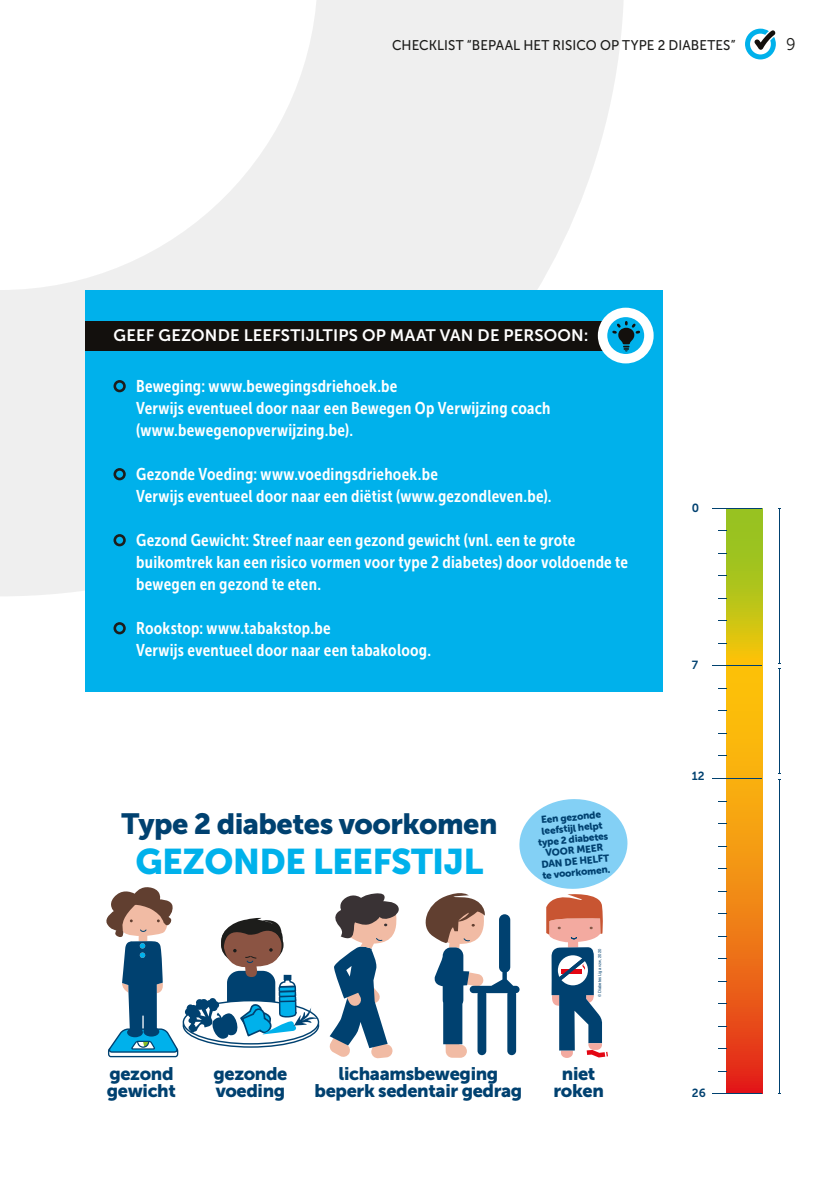
<style>
.page{position:relative;width:840px;height:1191px;background:#fff}
.page>*{position:absolute;margin:0;border:0;box-sizing:border-box;transform-origin:0 0}
.t1{font:35.4px "Museo Sans 900";letter-spacing:-.02em;color:#00b1eb}
.t2{font:29px "Museo Sans 900";letter-spacing:-.02em;color:#004170}
.t3{font:18px/16.8px "Museo Sans 900";letter-spacing:-.02em;color:#004170}
.t4{font:17px/22px "Museo Sans Cond 700";letter-spacing:.015em;color:#fff}
.t5{font:17px "Museo Sans 300";color:#1d1d1b;scale:.95 1}
.t6{font:16.6px "Museo Sans 700";letter-spacing:.01em;color:#fff}
.t7{font:14px "Museo Sans 500";letter-spacing:.01em;color:#1d1d1b;scale:.95 1}
.t8{font:11.8px "Museo Sans 700";color:#004170}
.t9{font:10px/11px "Museo Sans 900";color:#004170;text-align:center}
.t10{font:4px "Helvetica";color:#004170}
</style>
<div class="page">
<svg style="left:745px;top:29px;width:30px;height:30px"></svg>
<svg style="left:0;top:0;width:623px;height:596px;fill:#efefef"></svg>
<div style="left:108px;top:1047px;width:70px;height:10px;border:1px solid #004170;border-radius:2px"></div>
<svg style="left:106px;top:887px;width:72px;height:166px"></svg>
<svg style="left:185px;top:893px;width:214px;height:165px"></svg>
<svg style="left:425px;top:799px;width:203px;height:259px"></svg>
<svg style="left:726px;top:509px;width:35px;height:584px;background:#e19515"></svg>
<hr style="left:712px;top:508px;width:49px;height:1px;background:#004170">
<hr style="left:712px;top:665px;width:49px;height:1px;background:#004170">
<hr style="left:712px;top:778px;width:49px;height:1px;background:#004170">
<hr style="left:712px;top:1093px;width:49px;height:1px;background:#004170">
<hr style="left:778px;top:508px;width:1px;height:155px;background:#004170">
<hr style="left:778px;top:668px;width:1px;height:105px;background:#004170">
<hr style="left:778px;top:779px;width:1px;height:314px;background:#004170">
<div style="left:85px;top:290px;width:577px;height:402px;background:#00b1eb"></div>
<div style="left:113px;top:380px;width:13px;height:12px;border:3px solid #1d1d1b;border-radius:50%"></div>
<div style="left:113px;top:468px;width:13px;height:12px;border:3px solid #1d1d1b;border-radius:50%"></div>
<div style="left:113px;top:534px;width:13px;height:12px;border:3px solid #1d1d1b;border-radius:50%"></div>
<div style="left:113px;top:622px;width:13px;height:12px;border:3px solid #1d1d1b;border-radius:50%"></div>
<div style="left:85px;top:321px;width:520px;height:29px;background:#13100d"></div>
<div style="left:597px;top:308px;width:56px;height:55px;border:9px solid #fff;border-radius:50%"></div>
<svg style="left:612px;top:321px;width:28px;height:30px"></svg>
<p class="t7" style="left:392px;top:37px;width:363px">CHECKLIST “BEPAAL HET RISICO OP TYPE 2 DIABETES”</p>
<p class="t5" style="left:785px;top:35px;width:12px">9</p>
<p class="t6" style="left:113px;top:326px;width:476px">GEEF GEZONDE LEEFSTIJLTIPS OP MAAT VAN DE PERSOON:</p>
<p class="t4" style="left:136px;top:375px;width:415px">Beweging: www.bewegingsdriehoek.be<br>Verwijs eventueel door naar een Bewegen Op Verwijzing coach (www.bewegenopverwijzing.be).</p>
<p class="t4" style="left:136px;top:463px;width:417px">Gezonde Voeding: www.voedingsdriehoek.be<br>Verwijs eventueel door naar een diëtist (www.gezondleven.be).</p>
<p class="t4" style="left:136px;top:529px;width:493px">Gezond Gewicht: Streef naar een gezond gewicht (vnl. een te grote buikomtrek kan een risico vormen voor type 2 diabetes) door voldoende te bewegen en gezond te eten.</p>
<p class="t4" style="left:136px;top:617px;width:296px">Rookstop: www.tabakstop.be<br>Verwijs eventueel door naar een tabakoloog.</p>
<h2 class="t2" style="left:121px;top:807px;width:377px">Type 2 diabetes voorkomen</h2>
<h1 class="t1" style="left:135px;top:841px;width:349px">GEZONDE LEEFSTIJL</h1>
<p class="t9" style="left:535px;top:814px;width:72px;rotate:-5deg">Een gezonde leefstijl helpt type 2 diabetes<br>VOOR MEER<br>DAN DE HELFT</p>
<p class="t9" style="left:541px;top:869px;width:70px;rotate:-5deg">te voorkomen.</p>
<p class="t10" style="left:596px;top:997px;width:50px;rotate:-90deg">© Diabetes Liga vzw, 2020</p>
<p class="t3" style="left:107px;top:1065px;width:71px">gezond gewicht</p>
<p class="t3" style="left:213px;top:1065px;width:75px">gezonde voeding</p>
<p class="t3" style="left:553px;top:1065px;width:52px;text-align:center">niet roken</p>
<p class="t3" style="left:314px;top:1065px;width:209px;text-align:center">lichaamsbeweging beperk sedentair gedrag</p>
<p class="t8" style="left:691px;top:501px;width:9px">0</p>
<p class="t8" style="left:691px;top:658px;width:8px">7</p>
<p class="t8" style="left:691px;top:769px;width:14px">12</p>
<p class="t8" style="left:691px;top:1086px;width:15px">26</p>
</div>
